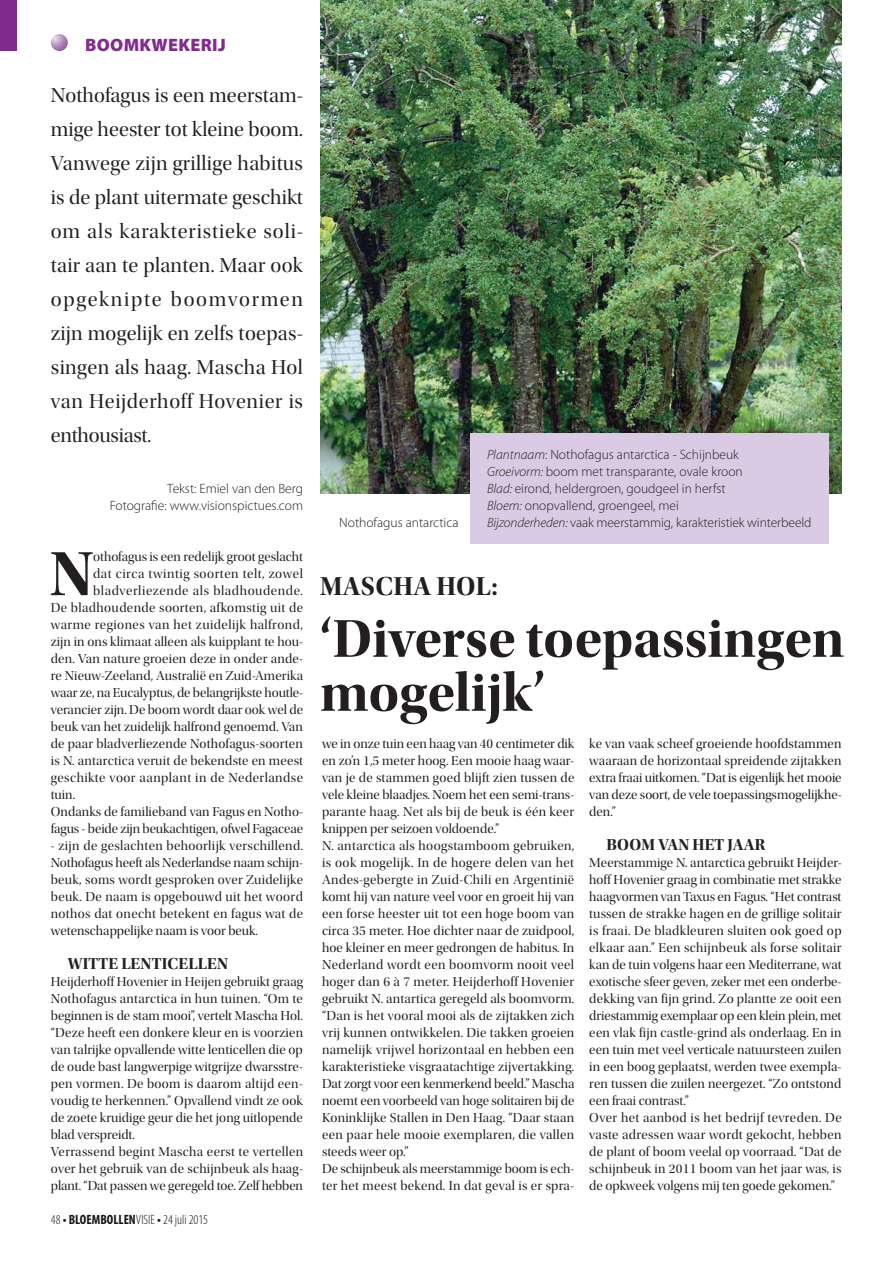
<style>
.page{position:relative;width:893px;height:1263px;background:#fff}
.page>*{position:absolute;margin:0;border:0;box-sizing:border-box;transform-origin:0 0}
.t1{font:64.95px "Utopia Std Bold Disp";color:#231f20}
.t2{font:55.5px/54px "Utopia Std Bold Disp";color:#231f20}
.t3{font:27px "Utopia Std Bold Disp";letter-spacing:.01em;color:#231f20}
.t4{font:21px/34px "Utopia Std Disp";letter-spacing:.02em;color:#231f20;text-align:justify}
.t5{font:900 18px "Myriad Pro";letter-spacing:.02em;color:#822b8e}
.t6{font:16.5px "Utopia Std Bold Disp";letter-spacing:.01em;color:#231f20}
.t7{font:13.5px/17px "Utopia Std Disp";letter-spacing:.01em;color:#231f20}
.t8{font:300 13.5px/17px "Myriad Pro";color:#231f20;text-align:right}
.t9{font:13.5px "Utopia Std Disp";letter-spacing:.035em;color:#231f20}
.t10{font:13.5px "Utopia Std Disp";letter-spacing:.03em;color:#231f20}
.t11{font:13.5px "Utopia Std Disp";letter-spacing:.04em;color:#231f20}
.t12{font:300 condensed 13.5px "Myriad Pro";color:#151518}
.s1{color:#231f20}
.s2{font-weight:700}
.s3{font-style:italic}
</style>
<div class="page">
<img style="left:320px;top:1px;width:521px;height:492px">
<div style="left:470px;top:434px;width:359px;height:110px;background:#dacae3"></div>
<svg style="left:51px;top:34px;width:17px;height:17px"></svg>
<div style="left:1px;top:1px;width:16px;height:50px;background:#822b8e"></div>
<h3 class="t5" style="left:85px;top:34px;width:142px">BOOMKWEKERIJ</h3>
<p class="t4" style="left:51px;top:79px;width:254px">Nothofagus is een meerstam&shy;mige heester tot kleine boom.<br>Vanwege zijn grillige habitus is de plant uitermate geschikt om als karakteristieke soli&shy;tair aan te planten. Maar ook opgeknipte boomvormen zijn mogelijk en zelfs toepas&shy;singen als haag. Mascha Hol van Heijderhoff Hovenier is enthousiast.</p>
<p class="t8" style="left:110px;top:481px;width:195px">Tekst: Emiel van den Berg<br>Fotografie: www.visionspictues.com</p>
<h1 class="t1" style="left:50px;top:535px;width:45px">N</h1>
<p class="t7" style="left:93px;top:549px;width:211px">othofagus is een redelijk groot geslacht</p>
<p class="t9" style="left:93px;top:568px;width:211px">dat circa twintig soorten telt, zowel</p>
<p class="t11" style="left:93px;top:585px;width:211px">bladverliezende als bladhoudende.</p>
<p class="t10" style="left:51px;top:602px;width:254px">De bladhoudende soorten, afkomstig uit de</p>
<p class="t9" style="left:51px;top:619px;width:254px">warme regiones van het zuidelijk halfrond,</p>
<p class="t7" style="left:51px;top:634px;width:254px">zijn in ons klimaat alleen als kuipplant te hou-</p>
<p class="t7" style="left:51px;top:651px;width:254px">den. Van nature groeien deze in onder ande-</p>
<p class="t7" style="left:51px;top:668px;width:254px">re Nieuw-Zeeland, Australië en Zuid-Amerika</p>
<p class="t7" style="left:51px;top:685px;width:254px">waar ze, na Eucalyptus, de belangrijkste houtle-</p>
<p class="t7" style="left:51px;top:702px;width:254px">verancier zijn. De boom wordt daar ook wel de</p>
<p class="t7" style="left:51px;top:719px;width:253px">beuk van het zuidelijk halfrond genoemd. Van</p>
<p class="t7" style="left:51px;top:736px;width:254px">de paar bladverliezende Nothofagus-soorten</p>
<p class="t7" style="left:51px;top:753px;width:254px">is N. antarctica veruit de bekendste en meest</p>
<p class="t9" style="left:51px;top:772px;width:254px">geschikte voor aanplant in de Nederlandse</p>
<p class="t7" style="left:51px;top:787px;width:26px">tuin.</p>
<p class="t7" style="left:51px;top:804px;width:254px">Ondanks de familieband van Fagus en Notho-</p>
<p class="t7" style="left:51px;top:821px;width:254px">fagus - beide zijn beukachtigen, ofwel Fagaceae</p>
<p class="t7" style="left:51px;top:838px;width:254px;text-align:justify">- zijn de geslachten behoorlijk verschillend.<br>Nothofagus heeft als Nederlandse naam schijn&shy;beuk, soms wordt gesproken over Zuidelijke beuk. De naam is opgebouwd uit het woord nothos dat onecht betekent en fagus wat de wetenschappelijke naam is voor beuk.</p>
<p class="t6" style="left:68px;top:954px;width:162px">WITTE LENTICELLEN</p>
<p class="t7" style="left:51px;top:974px;width:254px">Heijderhoff Hovenier in Heijen gebruikt graag Nothofagus antarctica in hun tuinen. “Om te beginnen is de stam mooi”, vertelt Mascha Hol. “Deze heeft een donkere kleur en is voorzien van talrijke opvallende witte lenticellen die op de oude bast langwerpige witgrijze dwarsstre&shy;pen vormen. De boom is daarom altijd een&shy;voudig te herkennen.” Opvallend vindt ze ook de zoete kruidige geur die het jong uitlopende blad verspreidt.<br>Verrassend begint Mascha eerst te vertellen over het gebruik van de schijnbeuk als haag&shy;plant. “Dat passen we geregeld toe. Zelf hebben</p>
<p class="t12" style="left:51px;top:1212px;width:159px"><span class="s1">48</span> <span class="s2">• BLOEMBOLLEN</span>VISIE <span class="s2">•</span> 24 juli 2015</p>
<p class="t8" style="left:339px;top:515px;width:121px">Nothofagus antarctica</p>
<p class="t8" style="left:487px;top:447px;width:326px;text-align:left"><span class="s3">Plantnaam</span>: Nothofagus antarctica - Schijnbeuk<br><span class="s3">Groeivorm:</span> boom met transparante, ovale kroon<br><span class="s3">Blad:</span> eirond, heldergroen, goudgeel in herfst<br><span class="s3">Bloem:</span> onopvallend, groengeel, mei<br><span class="s3">Bijzonderheden:</span> vaak meerstammig, karakteristiek winterbeeld</p>
<h3 class="t3" style="left:320px;top:570px;width:179px">MASCHA HOL:</h3>
<h2 class="t2" style="left:320px;top:611px;width:526px">‘Diverse toepassingen mogelijk’</h2>
<p class="t7" style="left:322px;top:736px;width:254px">we in onze tuin een haag van 40 centimeter dik en zo’n 1,5 meter hoog. Een mooie haag waar&shy;van je de stammen goed blijft zien tussen de vele kleine blaadjes. Noem het een semi-trans&shy;parante haag. Net als bij de beuk is één keer knippen per seizoen voldoende.”<br>N. antarctica als hoogstamboom gebruiken, is ook mogelijk. In de hogere delen van het Andes-gebergte in Zuid-Chili en Argentinië komt hij van nature veel voor en groeit hij van een forse heester uit tot een hoge boom van circa 35 meter. Hoe dichter naar de zuidpool, hoe kleiner en meer gedrongen de habitus. In Nederland wordt een boomvorm nooit veel hoger dan 6 à 7 meter. Heijderhoff Hovenier gebruikt N. antartica geregeld als boomvorm. “Dan is het vooral mooi als de zijtakken zich vrij kunnen ontwikkelen. Die takken groeien namelijk vrijwel horizontaal en hebben een karakteristieke visgraatachtige zijvertakking.<br>Dat zorgt voor een kenmerkend beeld.” Mascha noemt een voorbeeld van hoge solitairen bij de Koninklijke Stallen in Den Haag. “Daar staan een paar hele mooie exemplaren, die vallen steeds weer op.”<br>De schijnbeuk als meerstammige boom is ech&shy;ter het meest bekend. In dat geval is er spra-</p>
<p class="t7" style="left:589px;top:736px;width:254px;text-align:justify">ke van vaak scheef groeiende hoofdstammen waaraan de horizontaal spreidende zijtakken extra fraai uitkomen. “Dat is eigenlijk het mooie van deze soort, de vele toepassingsmogelijkhe&shy;den.”</p>
<p class="t6" style="left:606px;top:835px;width:160px">BOOM VAN HET JAAR</p>
<p class="t7" style="left:589px;top:855px;width:254px">Meerstammige N. antarctica gebruikt Heijder&shy;hoff Hovenier graag in combinatie met strakke haagvormen van Taxus en Fagus. “Het contrast tussen de strakke hagen en de grillige solitair is fraai. De bladkleuren sluiten ook goed op elkaar aan.” Een schijnbeuk als forse solitair kan de tuin volgens haar een Mediterrane, wat exotische sfeer geven, zeker met een onderbe&shy;dekking van fijn grind. Zo plantte ze ooit een driestammig exemplaar op een klein plein, met een vlak fijn castle-grind als onderlaag. En in een tuin met veel verticale natuursteen zuilen in een boog geplaatst, werden twee exempla&shy;ren tussen die zuilen neergezet. “Zo ontstond een fraai contrast.”<br>Over het aanbod is het bedrijf tevreden. De vaste adressen waar wordt gekocht, hebben de plant of boom veelal op voorraad. “Dat de schijnbeuk in 2011 boom van het jaar was, is de opkweek volgens mij ten goede gekomen.”</p>
</div>
